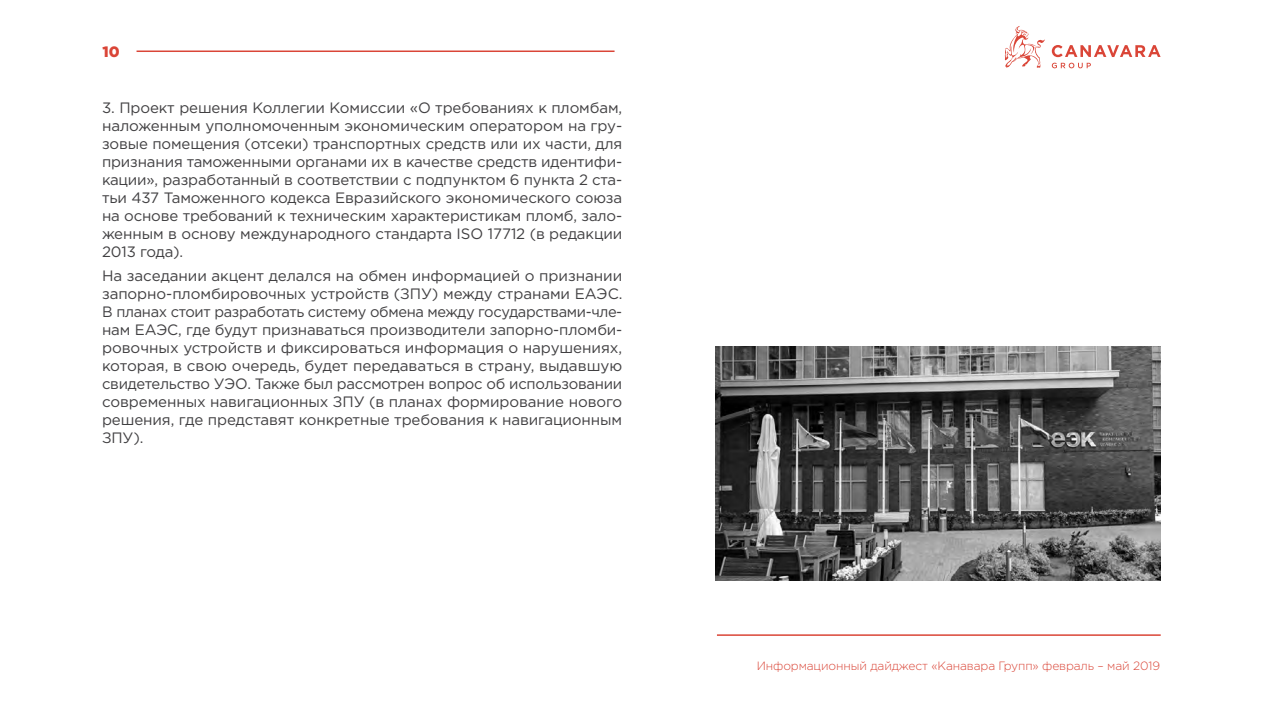
<style>
.page{position:relative;width:1263px;height:711px;background:#fff}
.page>*{position:absolute;margin:0;border:0;box-sizing:border-box;transform-origin:0 0}
.t1{font:15px/18px "Gotham Pro";letter-spacing:-.005em;color:#414042;text-align:justify}
.t2{font:900 15px "Gotham Pro";color:#da4537}
.t3{font:300 12px "Gotham Pro";letter-spacing:-.01em;color:#da4537}
</style>
<div class="page">
<hr style="left:137px;top:50px;width:477px;height:2px;background:#da4537">
<hr style="left:717px;top:634px;width:444px;height:1px;background:#da4537">
<svg style="left:1005px;top:26px;width:40px;height:42px"></svg>
<svg style="left:1052px;top:45px;width:108px;height:12px"></svg>
<svg style="left:1052px;top:63px;width:39px;height:5px"></svg>
<img style="left:715px;top:346px;width:446px;height:234px">
<p class="t2" style="left:103px;top:43px;width:19px">10</p>
<p class="t1" style="left:102px;top:99px;width:522px">3. Проект решения Коллегии Комиссии «О требованиях к пломбам, наложенным уполномоченным экономическим оператором на гру&shy;зовые помещения (отсеки) транспортных средств или их части, для признания таможенными органами их в качестве средств идентифи&shy;кации», разработанный в соответствии с подпунктом 6 пункта 2 ста&shy;тьи 437 Таможенного кодекса Евразийского экономического союза на основе требований к техническим характеристикам пломб, зало&shy;женным в основу международного стандарта ISO 17712 (в редакции 2013 года).</p>
<p class="t1" style="left:102px;top:266px;width:522px">На заседании акцент делался на обмен информацией о признании запорно-пломбировочных устройств (ЗПУ) между странами ЕАЭС.<br>В планах стоит разработать систему обмена между государствами-чле&shy;нам ЕАЭС, где будут признаваться производители запорно-пломби&shy;ровочных устройств и фиксироваться информация о нарушениях, которая, в свою очередь, будет передаваться в страну, выдавшую свидетельство УЭО. Также был рассмотрен вопрос об использовании современных навигационных ЗПУ (в планах формирование нового решения, где представят конкретные требования к навигационным ЗПУ).</p>
<p class="t3" style="left:757px;top:658px;width:405px">Информационный дайджест «Канавара Групп» февраль – май 2019</p>
</div>
